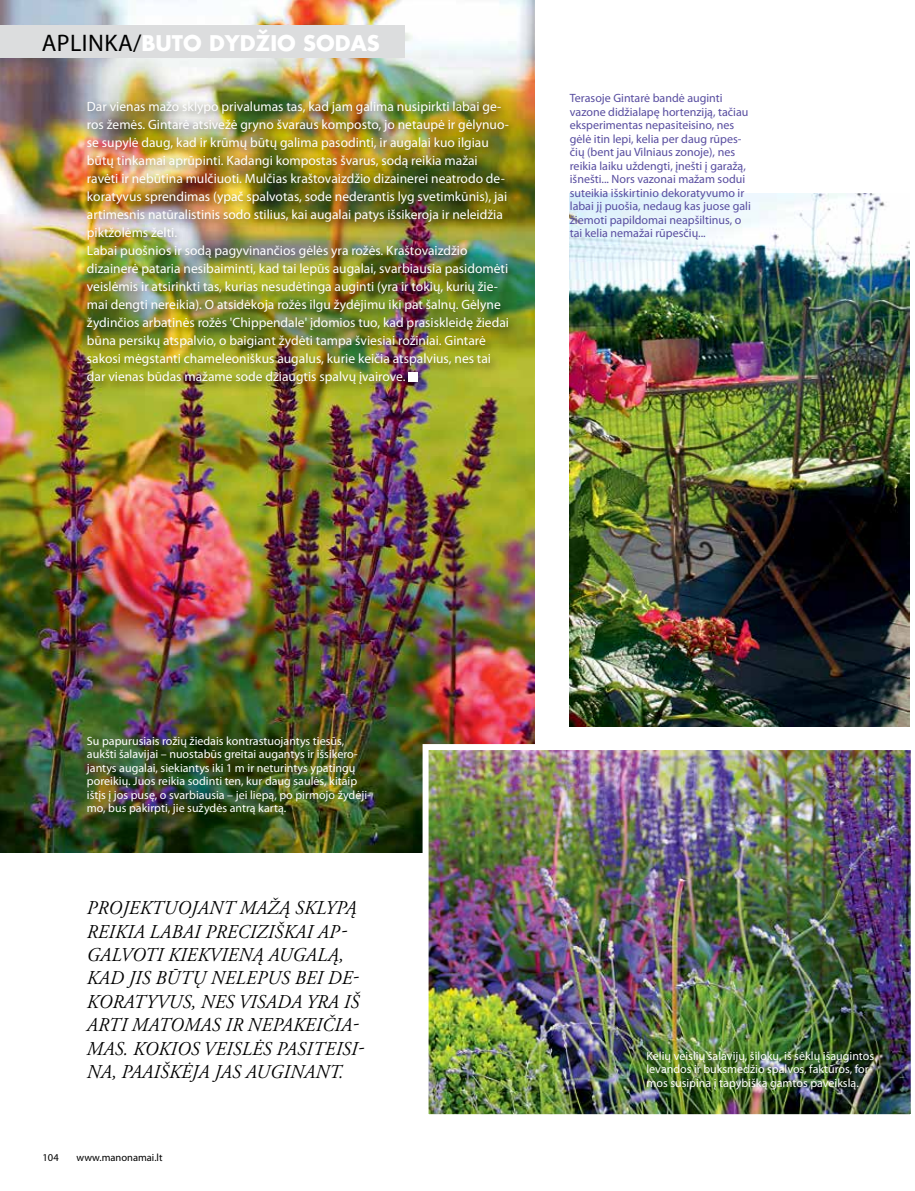
<style>
.page{position:relative;width:915px;height:1191px;background:#fff}
.page>*{position:absolute;margin:0;border:0;box-sizing:border-box;transform-origin:0 0}
.t1{font:700 21px "Futura KE Md";color:#fff}
.t2{font:italic 19.5px/23.4px "Adobe Garamond Pro";letter-spacing:.015em;color:#000;scale:.95 1}
.t3{font:13.5px/18px "Myriad Pro";color:#fff}
.t4{font:12px/13.5px "Myriad Pro";color:#fff}
.t5{font:12px/13.5px "Myriad Pro";color:#584da0}
.t6{font:10.5px "Myriad Pro";color:#000}
.s1{font-family:"Myriad Pro";font-weight:400;font-size:24px;color:#000}
</style>
<div class="page">
<img style="left:0;top:0;width:534px;height:852px">
<img style="left:422px;top:744px;width:489px;height:371px">
<img style="left:569px;top:193px;width:340px;height:534px">
<div style="left:83px;top:97px;width:435px;height:297px;background:#000;opacity:.6"></div>
<div style="left:408px;top:371px;width:10px;height:10px;background:#fff"></div>
<div style="left:0;top:26px;width:404px;height:32px;background:#dcddde"></div>
<h1 class="t1" style="left:42px;top:29px;width:339px"><span class="s1">APLINKA/</span>BUTO DYDŽIO SODAS</h1>
<p class="t3" style="left:87px;top:98px;width:423px">Dar vienas mažo sklypo privalumas tas, kad jam galima nusipirkti labai ge&shy;ros žemės. Gintarė atsivežė gryno švaraus komposto, jo netaupė ir gėlynuo&shy;se supylė daug, kad ir krūmų būtų galima pasodinti, ir augalai kuo ilgiau būtų tinkamai aprūpinti. Kadangi kompostas švarus, sodą reikia mažai ravėti ir nebūtina mulčiuoti. Mulčias kraštovaizdžio dizainerei neatrodo de&shy;koratyvus sprendimas (ypač spalvotas, sode nederantis lyg svetimkūnis), jai artimesnis natūralistinis sodo stilius, kai augalai patys išsikeroja ir neleidžia piktžolėms želti.<br>Labai puošnios ir sodą pagyvinančios gėlės yra rožės. Kraštovaizdžio dizainerė pataria nesibaiminti, kad tai lepūs augalai, svarbiausia pasidomėti veislėmis ir atsirinkti tas, kurias nesudėtinga auginti (yra ir tokių, kurių žie&shy;mai dengti nereikia). O atsidėkoja rožės ilgu žydėjimu iki pat šalnų. Gėlyne žydinčios arbatinės rožės 'Chippendale' įdomios tuo, kad prasiskleidę žiedai būna persikų atspalvio, o baigiant žydėti tampa šviesiai rožiniai. Gintarė sakosi mėgstanti chameleoniškus augalus, kurie keičia atspalvius, nes tai dar vienas būdas mažame sode džiaugtis spalvų įvairove.</p>
<p class="t5" style="left:569px;top:92px;width:182px">Terasoje Gintarė bandė auginti vazone didžialapę hortenziją, tačiau eksperimentas nepasiteisino, nes gėlė itin lepi, kelia per daug rūpes&shy;čių (bent jau Vilniaus zonoje), nes reikia laiku uždengti, įnešti į garažą, išnešti... Nors vazonai mažam sodui suteikia išskirtinio dekoratyvumo ir labai jį puošia, nedaug kas juose gali žiemoti papildomai neapšiltinus, o tai kelia nemažai rūpesčių...</p>
<p class="t4" style="left:87px;top:734px;width:285px">Su papurusiais rožių žiedais kontrastuojantys tiesūs, aukšti šalavijai – nuostabūs greitai augantys ir išsikero&shy;jantys augalai, siekiantys iki 1 m ir neturintys ypatingų poreikių. Juos reikia sodinti ten, kur daug saulės, kitaip ištįs į jos pusę, o svarbiausia – jei liepą, po pirmojo žydėji&shy;mo, bus pakirpti, jie sužydės antrą kartą.</p>
<h2 class="t2" style="left:87px;top:896px;width:293px">PROJEKTUOJANT MAŽĄ SKLYPĄ<br>REIKIA LABAI PRECIZIŠKAI AP-<br>GALVOTI KIEKVIENĄ AUGALĄ,<br>KAD JIS BŪTŲ NELEPUS BEI DE-<br>KORATYVUS, NES VISADA YRA IŠ<br>ARTI MATOMAS IR NEPAKEIČIA-<br>MAS. KOKIOS VEISLĖS PASITEISI-<br>NA, PAAIŠKĖJA JAS AUGINANT.</h2>
<p class="t6" style="left:43px;top:1151px;width:18px">104</p>
<p class="t6" style="left:76px;top:1151px;width:87px">www.manonamai.lt</p>
<p class="t4" style="left:646px;top:1049px;width:229px">Kelių veislių šalavijų, šilokų, iš sėklų išaugintos levandos ir buksmedžio spalvos, faktūros, for&shy;mos susipina į tapybišką gamtos paveikslą.</p>
</div>
